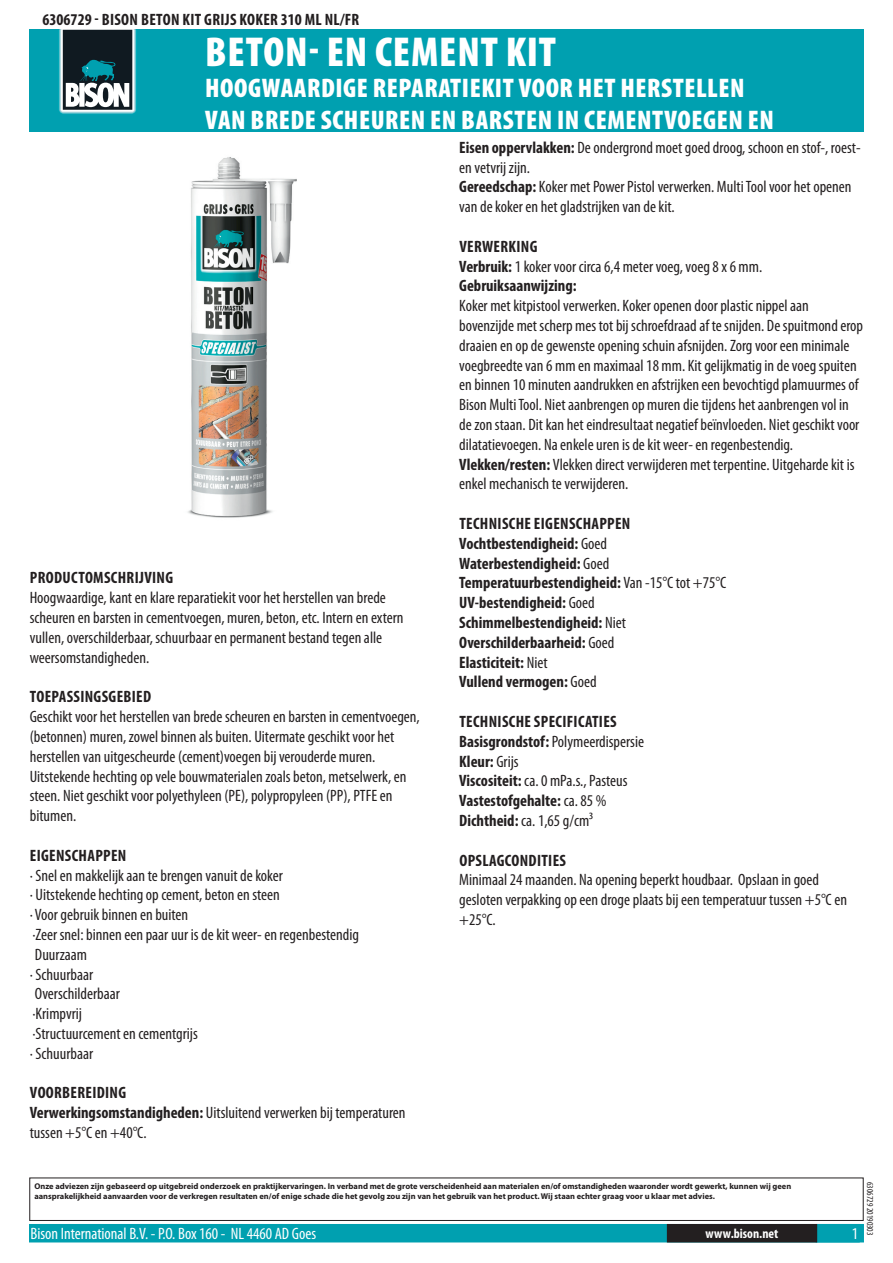
<style>
.page{position:relative;width:893px;height:1263px;background:#fff}
.page>*{position:absolute;margin:0;border:0;box-sizing:border-box;transform-origin:0 0}
.t1{font:900 condensed 42px "Myriad Pro";letter-spacing:.02em;color:#fff}
.t2{font:900 condensed 27px/32.4px "Myriad Pro";letter-spacing:.02em;color:#fff}
.t3{font:condensed 16.5px/19.8px "Myriad Pro";color:#231f20}
.t4{font:700 condensed 16.5px/19.8px "Myriad Pro";letter-spacing:.02em;color:#231f20}
.t5{font:700 condensed 16.5px/19.8px "Myriad Pro";color:#231f20}
.t6{font:condensed 16.5px "Myriad Pro";color:#fff}
.t7{font:700 condensed 13.5px "Myriad Pro";color:#fff}
.t8{font:condensed 9px "Myriad Pro";color:#231f20}
.t9{font:700 8.4px/10.1px "Myriad Pro";color:#231f20}
.s1{font-weight:700}
.s2{font-weight:400}
</style>
<div class="page">
<div style="left:30px;top:1225px;width:833px;height:17px;background:#00a0b0"></div>
<div style="left:29px;top:1224px;width:835px;height:18px;border:2px solid #00a0b0"></div>
<div style="left:816px;top:1224px;width:44px;height:18px;border:2px solid #00a0b0"></div>
<div style="left:668px;top:1225px;width:148px;height:17px;background:#231f20"></div>
<div style="left:667px;top:1224px;width:150px;height:18px;border:2px solid #231f20"></div>
<div style="left:29px;top:1177px;width:835px;height:44px;border:1px solid #231f20"></div>
<div style="left:30px;top:30px;width:834px;height:102px;background:#00a0b0"></div>
<svg style="left:59px;top:30px;width:78px;height:84px;background:#516970"></svg>
<img style="left:188px;top:157px;width:109px;height:361px">
<p class="t4" style="left:43px;top:9px;width:317px">6306729 - Bison Beton Kit Grijs Koker 310 ml NL/FR</p>
<h1 class="t1" style="left:205px;top:25px;width:352px">BETON- EN CEMENT KIT</h1>
<h2 class="t2" style="left:205px;top:71px;width:570px">HOOGWAARDIGE REPARATIEKIT VOOR HET HERSTELLEN<br>VAN BREDE SCHEUREN EN BARSTEN IN CEMENTVOEGEN EN</h2>
<p class="t4" style="left:30px;top:568px;width:144px">Productomschrijving</p>
<p class="t3" style="left:30px;top:588px;width:375px">Hoogwaardige, kant en klare reparatiekit voor het herstellen van brede scheuren en barsten in cementvoegen, muren, beton, etc. Intern en extern vullen, overschilderbaar, schuurbaar en permanent bestand tegen alle weersomstandigheden.</p>
<p class="t4" style="left:30px;top:686px;width:121px">Toepassingsgebied</p>
<p class="t3" style="left:30px;top:706px;width:392px">Geschikt voor het herstellen van brede scheuren en barsten in cementvoegen, (betonnen) muren, zowel binnen als buiten. Uitermate geschikt voor het herstellen van uitgescheurde (cement)voegen bij verouderde muren.<br>Uitstekende hechting op vele bouwmaterialen zoals beton, metselwerk, en steen. Niet geschikt voor polyethyleen (PE), polypropyleen (PP), PTFE en bitumen.</p>
<p class="t4" style="left:30px;top:845px;width:98px">Eigenschappen</p>
<p class="t3" style="left:30px;top:865px;width:255px">· Snel en makkelijk aan te brengen vanuit de koker</p>
<p class="t3" style="left:30px;top:885px;width:252px">· Uitstekende hechting op cement, beton en steen</p>
<p class="t3" style="left:30px;top:904px;width:160px">· Voor gebruik binnen en buiten</p>
<p class="t3" style="left:32px;top:924px;width:328px">·Zeer snel: binnen een paar uur is de kit weer- en regenbestendig</p>
<p class="t3" style="left:35px;top:944px;width:54px">Duurzaam</p>
<p class="t3" style="left:30px;top:964px;width:65px">· Schuurbaar</p>
<p class="t3" style="left:35px;top:984px;width:87px">Overschilderbaar</p>
<p class="t3" style="left:32px;top:1003px;width:51px">·Krimpvrij</p>
<p class="t3" style="left:32px;top:1023px;width:167px">·Structuurcement en cementgrijs</p>
<p class="t3" style="left:30px;top:1043px;width:65px">· Schuurbaar</p>
<p class="t3" style="left:30px;top:1083px;width:377px"><span class="s1">Voorbereiding<br>Verwerkingsomstandigheden:</span> Uitsluitend verwerken bij temperaturen tussen +5°C en +40°C.</p>
<p class="t3" style="left:459px;top:137px;width:403px"><span class="s1">Eisen oppervlakken:</span> De ondergrond moet goed droog, schoon en stof-, roest&shy;en vetvrij zijn.<br><span class="s1">Gereedschap:</span> Koker met Power Pistol verwerken. Multi Tool voor het openen van de koker en het gladstrijken van de kit.</p>
<p class="t4" style="left:459px;top:236px;width:305px">Verwerking<br>Verbruik: <span class="s2">1 koker voor circa 6,4 meter voeg, voeg 8 x 6 mm.<br></span>Gebruiksaanwijzing:</p>
<p class="t3" style="left:459px;top:296px;width:405px">Koker met kitpistool verwerken. Koker openen door plastic nippel aan bovenzijde met scherp mes tot bij schroefdraad af te snijden. De spuitmond erop draaien en op de gewenste opening schuin afsnijden. Zorg voor een minimale voegbreedte van 6 mm en maximaal 18 mm. Kit gelijkmatig in de voeg spuiten en binnen 10 minuten aandrukken en afstrijken een bevochtigd plamuurmes of Bison Multi Tool. Niet aanbrengen op muren die tijdens het aanbrengen vol in de zon staan. Dit kan het eindresultaat negatief beïnvloeden. Niet geschikt voor dilatatievoegen. Na enkele uren is de kit weer- en regenbestendig.<br><span class="s1">Vlekken/resten:</span> Vlekken direct verwijderen met terpentine. Uitgeharde kit is enkel mechanisch te verwijderen.</p>
<p class="t5" style="left:459px;top:513px;width:269px">Technische eigenschappen<br>Vochtbestendigheid: <span class="s2">Goed<br></span>Waterbestendigheid: <span class="s2">Goed<br></span>Temperatuurbestendigheid: <span class="s2">Van -15°C tot +75°C<br></span>UV-bestendigheid: <span class="s2">Goed<br></span>Schimmelbestendigheid: <span class="s2">Niet<br></span>Overschilderbaarheid: <span class="s2">Goed<br></span>Elasticiteit: <span class="s2">Niet<br></span>Vullend vermogen: <span class="s2">Goed</span></p>
<p class="t4" style="left:459px;top:711px;width:186px">Technische specificaties<br>Basisgrondstof: <span class="s2">Polymeerdispersie<br></span>Kleur: <span class="s2">Grijs<br></span>Viscositeit: <span class="s2">ca. 0 mPa.s., Pasteus<br></span>Vastestofgehalte: <span class="s2">ca. 85 %<br></span>Dichtheid: <span class="s2">ca. 1,65 g/cm³</span></p>
<p class="t4" style="left:459px;top:850px;width:108px">Opslagcondities</p>
<p class="t3" style="left:459px;top:870px;width:389px">Minimaal 24 maanden. Na opening beperkt houdbaar. Opslaan in goed gesloten verpakking op een droge plaats bij een temperatuur tussen +5°C en +25°C.</p>
<p class="t9" style="left:34px;top:1181px;width:758px">Onze adviezen zijn gebaseerd op uitgebreid onderzoek en praktijkervaringen. In verband met de grote verscheidenheid aan materialen en/of omstandigheden waaronder wordt gewerkt, kunnen wij geen aansprakelijkheid aanvaarden voor de verkregen resultaten en/of enige schade die het gevolg zou zijn van het gebruik van het product. Wij staan echter graag voor u klaar met advies.</p>
<p class="t6" style="left:31px;top:1224px;width:287px">Bison International B.V. - P.O. Box 160 - NL 4460 AD Goes</p>
<p class="t7" style="left:706px;top:1225px;width:74px">www.bison.net</p>
<p class="t6" style="left:852px;top:1224px;width:8px">1</p>
<p class="t8" style="left:875px;top:1182px;width:55px;rotate:90deg">6306729 20190303</p>
</div>
